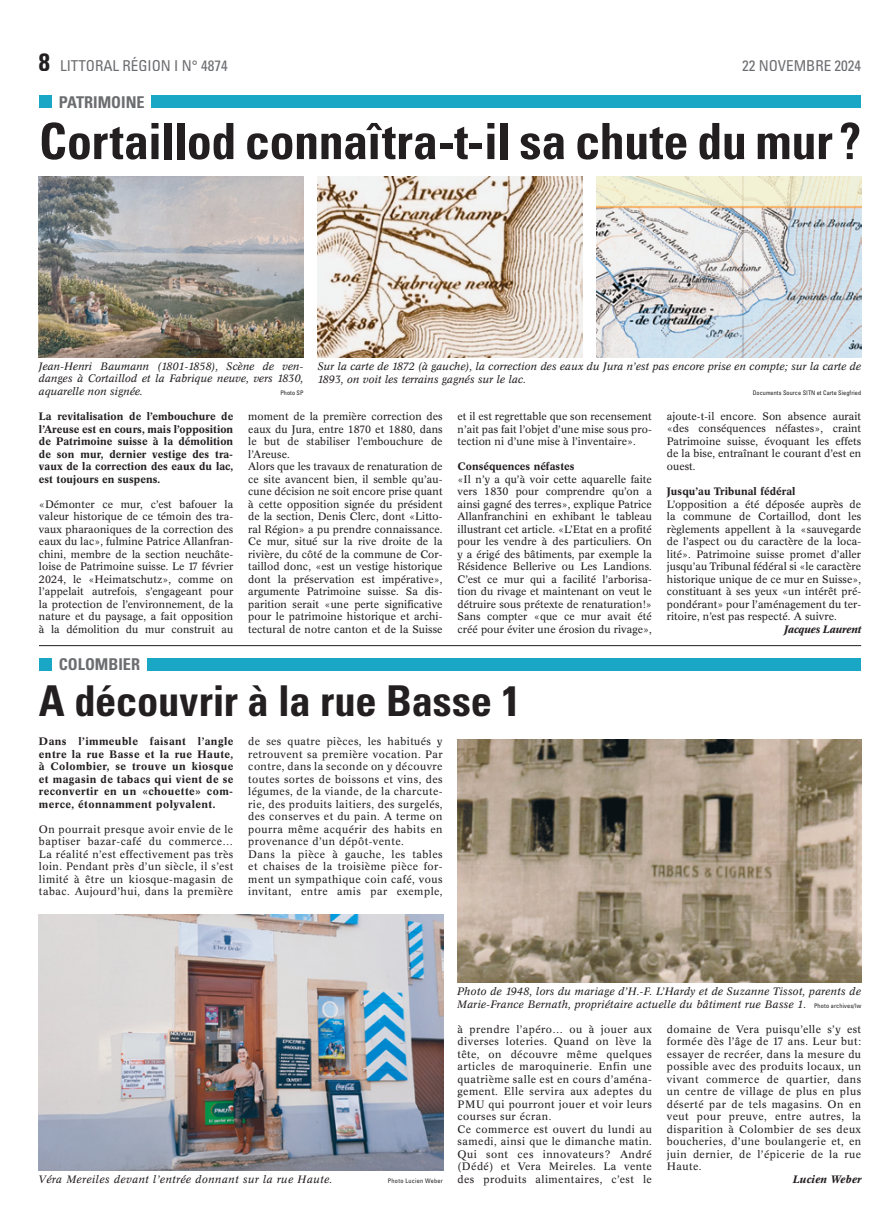
<style>
.page{position:relative;width:886px;height:1223px;background:#fff}
.page>*{position:absolute;margin:0;border:0;box-sizing:border-box;transform-origin:0 0}
.t1{font:700 condensed 50px "Univers";letter-spacing:-.01em;color:#231f20}
.t2{font:700 condensed 42.5px "Univers";letter-spacing:-.005em;color:#231f20}
.t3{font:700 condensed 16.25px "Univers";color:#6c6d70}
.t4{font:condensed 15px "Univers";color:#6c6d70}
.t5{font:10.62px/12.5px "Concorde BE";letter-spacing:.04em;color:#231f20;text-align:justify}
.t6{font:10.62px/12.5px "Concorde BE";letter-spacing:.005em;color:#231f20}
.t7{font:500 10.62px/12.5px "Concorde BE";letter-spacing:.005em;color:#231f20;text-align:justify}
.t8{font:italic 10.62px/12.5px "Concorde BE";letter-spacing:.01em;color:#231f20}
.t9{font:italic 10.62px "Concorde BE";letter-spacing:.04em;color:#231f20}
.t10{font:italic 500 10.62px "Concorde BE";letter-spacing:.005em;color:#231f20}
.t11{font:italic 500 10.62px "Concorde BE";letter-spacing:.04em;color:#231f20}
.t12{font:condensed 6.25px "Univers";letter-spacing:.005em;color:#231f20}
.t13{font:condensed 6.25px "Univers";letter-spacing:.04em;color:#231f20}
.s1{font-weight:700;font-size:25px;color:#231f20}
.s2{font-family:"Univers";font-style:normal;font-stretch:condensed;font-size:6.25px}
</style>
<div class="page">
<div style="left:39px;top:95px;width:13px;height:13px;background:#1aa7c6"></div>
<div style="left:152px;top:95px;width:709px;height:13px;background:#1aa7c6"></div>
<img style="left:39px;top:176px;width:265px;height:182px">
<img style="left:596px;top:176px;width:265px;height:182px">
<img style="left:318px;top:176px;width:264px;height:182px">
<hr style="left:39px;top:645px;width:822px;height:1px;background:#231f20">
<div style="left:39px;top:658px;width:13px;height:12px;background:#1aa7c6"></div>
<div style="left:147px;top:658px;width:714px;height:12px;background:#1aa7c6"></div>
<img style="left:39px;top:914px;width:404px;height:256px">
<img style="left:457px;top:739px;width:404px;height:243px">
<h3 class="t4" style="left:39px;top:56px;width:190px"><span class="s1">8</span> LITTORAL RÉGION I N° 4874</h3>
<h3 class="t4" style="left:742px;top:56px;width:121px">22 NOVEMBRE 2024</h3>
<h3 class="t3" style="left:59px;top:92px;width:87px">PATRIMOINE</h3>
<h1 class="t1" style="left:39px;top:111px;width:824px">Cortaillod connaîtra-t-il sa chute du mur ?</h1>
<p class="t8" style="left:39px;top:360px;width:266px;text-align:justify">Jean-Henri Baumann (1801-1858), Scène de ven&shy;danges à Cortaillod et la Fabrique neuve, vers 1830, aquarelle non signée.</p>
<p class="t12" style="left:280px;top:389px;width:25px">Photo SP</p>
<p class="t8" style="left:318px;top:360px;width:545px">Sur la carte de 1872 (à gauche), la correction des eaux du Jura n’est pas encore prise en compte; sur la carte de<br>1893, on voit les terrains gagnés sur le lac.</p>
<p class="t12" style="left:753px;top:389px;width:110px">Documents Source SITN et Carte Siegfried</p>
<p class="t7" style="left:39px;top:410px;width:196px">La revitalisation de l’embouchure de l’Areuse est en cours, mais l’opposition de Patrimoine suisse à la démolition de son mur, dernier vestige des tra&shy;vaux de la correction des eaux du lac, est toujours en suspens.</p>
<p class="t5" style="left:39px;top:498px;width:196px">«Démonter ce mur, c’est bafouer la valeur historique de ce témoin des tra&shy;vaux pharaoniques de la correction des eaux du lac», fulmine Patrice Allanfran&shy;chini, membre de la section neuchâte&shy;loise de Patrimoine suisse. Le 17 février 2024, le «Heimatschutz», comme on l’appelait autrefois, s’engageant pour la protection de l’environnement, de la nature et du paysage, a fait opposition à la démolition du mur construit au</p>
<p class="t6" style="left:248px;top:410px;width:196px">moment de la première correction des eaux du Jura, entre 1870 et 1880, dans le but de stabiliser l’embouchure de l’Areuse.<br>Alors que les travaux de renaturation de ce site avancent bien, il semble qu’au&shy;cune décision ne soit encore prise quant à cette opposition signée du président de la section, Denis Clerc, dont «Litto&shy;ral Région» a pu prendre connaissance.<br>Ce mur, situé sur la rive droite de la rivière, du côté de la commune de Cor&shy;taillod donc, «est un vestige historique dont la préservation est impérative», argumente Patrimoine suisse. Sa dis&shy;parition serait «une perte significative pour le patrimoine historique et archi&shy;tectural de notre canton et de la Suisse</p>
<p class="t5" style="left:457px;top:410px;width:196px">et il est regrettable que son recensement n’ait pas fait l’objet d’une mise sous pro&shy;tection ni d’une mise à l’inventaire».</p>
<p class="t7" style="left:457px;top:460px;width:118px">Conséquences néfastes</p>
<p class="t5" style="left:457px;top:473px;width:196px">«Il n’y a qu’à voir cette aquarelle faite vers 1830 pour comprendre qu’on a ainsi gagné des terres», explique Patrice Allanfranchini en exhibant le tableau illustrant cet article. «L’Etat en a profité pour les vendre à des particuliers. On y a érigé des bâtiments, par exemple la Résidence Bellerive ou Les Landions.<br>C’est ce mur qui a facilité l’arborisa&shy;tion du rivage et maintenant on veut le détruire sous prétexte de renaturation!» Sans compter «que ce mur avait été créé pour éviter une érosion du rivage»,</p>
<h3 class="t3" style="left:59px;top:654px;width:83px">COLOMBIER</h3>
<h2 class="t2" style="left:39px;top:675px;width:483px">A découvrir à la rue Basse 1</h2>
<p class="t7" style="left:39px;top:735px;width:196px">Dans l’immeuble faisant l’angle entre la rue Basse et la rue Haute, à Colombier, se trouve un kiosque et magasin de tabacs qui vient de se reconvertir en un «chouette» com&shy;merce, étonnamment polyvalent.</p>
<p class="t5" style="left:39px;top:823px;width:196px">On pourrait presque avoir envie de le baptiser bazar-café du commerce… La réalité n’est effectivement pas très loin. Pendant près d’un siècle, il s’est limité à être un kiosque-magasin de tabac. Aujourd’hui, dans la première</p>
<p class="t5" style="left:248px;top:735px;width:196px;text-align:left">de ses quatre pièces, les habitués y retrouvent sa première vocation. Par contre, dans la seconde on y découvre toutes sortes de boissons et vins, des légumes, de la viande, de la charcute&shy;rie, des produits laitiers, des surgelés, des conserves et du pain. A terme on pourra même acquérir des habits en provenance d’un dépôt-vente.<br>Dans la pièce à gauche, les tables et chaises de la troisième pièce for&shy;ment un sympathique coin café, vous invitant, entre amis par exemple,</p>
<p class="t5" style="left:667px;top:410px;width:196px">ajoute-t-il encore. Son absence aurait «des conséquences néfastes», craint Patrimoine suisse, évoquant les effets de la bise, entraînant le courant d’est en ouest.</p>
<p class="t7" style="left:667px;top:485px;width:130px">Jusqu’au Tribunal fédéral</p>
<p class="t5" style="left:667px;top:497px;width:196px">L’opposition a été déposée auprès de la commune de Cortaillod, dont les règlements appellent à la «sauvegarde de l’aspect ou du caractère de la loca&shy;lité». Patrimoine suisse promet d’aller jusqu’au Tribunal fédéral si «le caractère historique unique de ce mur en Suisse», constituant à ses yeux «un intérêt pré&shy;pondérant» pour l’aménagement du ter&shy;ritoire, n’est pas respecté. A suivre.</p>
<p class="t10" style="left:784px;top:622px;width:79px">Jacques Laurent</p>
<p class="t8" style="left:457px;top:985px;width:405px">Photo de 1948, lors du mariage d’H.-F. L’Hardy et de Suzanne Tissot, parents de<br>Marie-France Bernath, propriétaire actuelle du bâtiment rue Basse 1. <span class="s2">Photo archives/lw</span></p>
<p class="t5" style="left:457px;top:1023px;width:196px;text-align:left">à prendre l’apéro… ou à jouer aux diverses loteries. Quand on lève la tête, on découvre même quelques articles de maroquinerie. Enfin une quatrième salle est en cours d’aména&shy;gement. Elle servira aux adeptes du PMU qui pourront jouer et voir leurs courses sur écran.<br>Ce commerce est ouvert du lundi au samedi, ainsi que le dimanche matin.<br>Qui sont ces innovateurs? André (Dédé) et Vera Meireles. La vente des produits alimentaires, c’est le</p>
<p class="t5" style="left:667px;top:1023px;width:196px">domaine de Vera puisqu’elle s’y est formée dès l’âge de 17 ans. Leur but: essayer de recréer, dans la mesure du possible avec des produits locaux, un vivant commerce de quartier, dans un centre de village de plus en plus déserté par de tels magasins. On en veut pour preuve, entre autres, la disparition à Colombier de ses deux boucheries, d’une boulangerie et, en juin dernier, de l’épicerie de la rue Haute.</p>
<p class="t9" style="left:39px;top:1173px;width:295px">Véra Mereiles devant l’entrée donnant sur la rue Haute.</p>
<p class="t13" style="left:388px;top:1176px;width:57px">Photo Lucien Weber</p>
<p class="t11" style="left:793px;top:1172px;width:70px">Lucien Weber</p>
</div>
